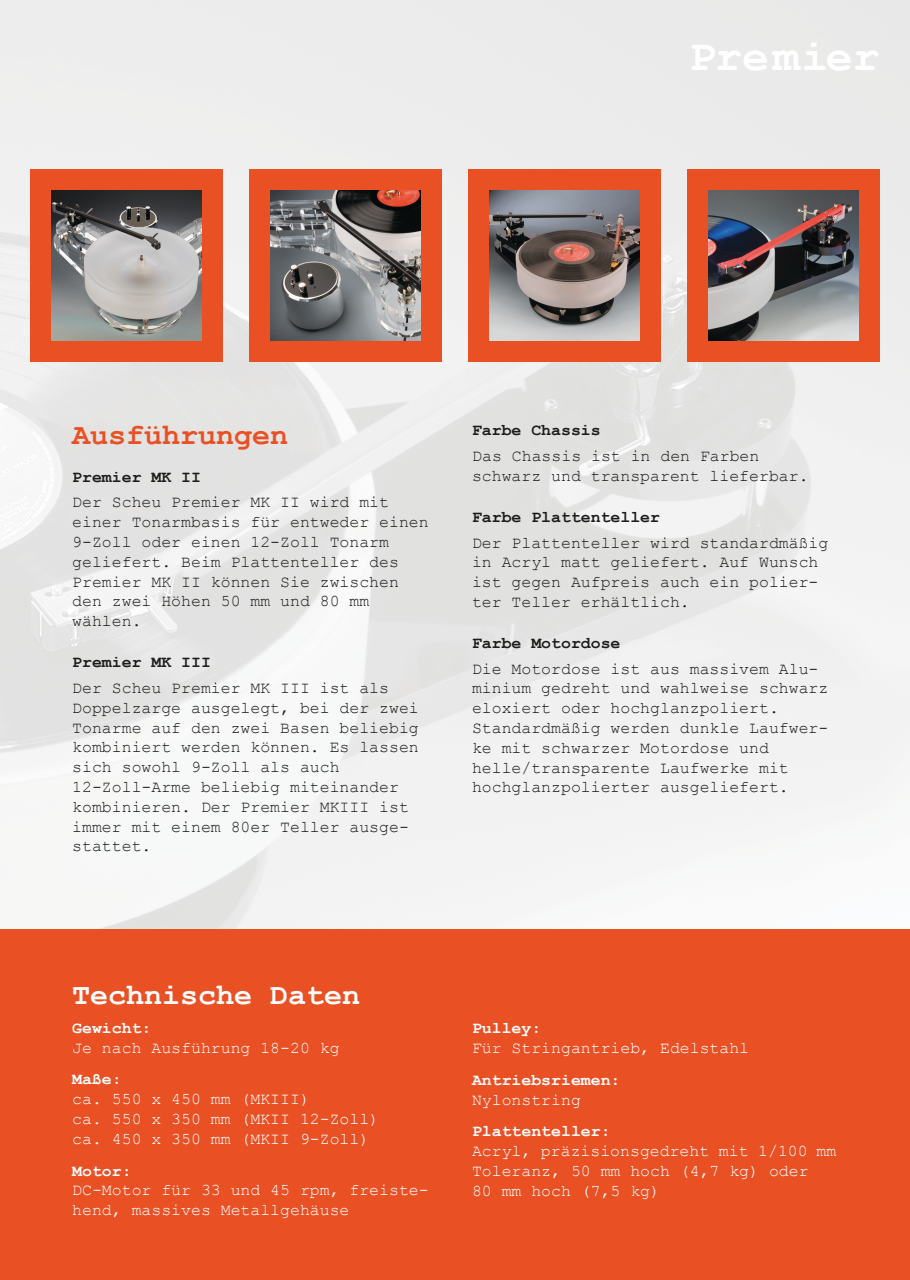
<style>
.page{position:relative;width:910px;height:1280px;background:#fff}
.page>*{position:absolute;margin:0;border:0;box-sizing:border-box;transform-origin:0 0}
.t1{font:700 45px "Courier New";color:#fff}
.t2{font:700 30px "Courier New";color:#fff}
.t3{font:700 30px "Courier New";color:#e95125}
.t4{font:16.5px/19.8px "Courier New";color:#1c1c1b}
.t5{font:16.5px/19.8px "Courier New";color:#fff}
.t6{font:700 16.5px "Courier New";color:#1c1c1b}
.t7{font:700 16.5px "Courier New";color:#fff}
</style>
<div class="page">
<div style="left:0;top:929px;width:910px;height:351px;background:#e95125"></div>
<div style="left:30px;top:169px;width:193px;height:193px;background:#e95125"></div>
<div style="left:249px;top:169px;width:193px;height:193px;background:#e95125"></div>
<div style="left:468px;top:169px;width:193px;height:193px;background:#e95125"></div>
<div style="left:687px;top:169px;width:193px;height:193px;background:#e95125"></div>
<img style="left:270px;top:191px;width:150px;height:150px">
<img style="left:490px;top:191px;width:150px;height:150px">
<img style="left:51px;top:191px;width:150px;height:150px">
<img style="left:709px;top:191px;width:150px;height:150px">
<h1 class="t1" style="left:689px;top:28px;width:192px">Premier</h1>
<h2 class="t3" style="left:72px;top:416px;width:217px">Ausführungen</h2>
<p class="t6" style="left:72px;top:466px;width:130px">Premier MK II</p>
<p class="t4" style="left:72px;top:492px;width:358px">Der Scheu Premier MK II wird mit einer Tonarmbasis für entweder einen<br>9-Zoll oder einen 12-Zoll Tonarm geliefert. Beim Plattenteller des<br>Premier MK II können Sie zwischen den zwei Höhen 50 mm und 80 mm wählen.</p>
<p class="t6" style="left:72px;top:652px;width:140px">Premier MK III</p>
<p class="t4" style="left:72px;top:677px;width:348px">Der Scheu Premier MK III ist als<br>Doppelzarge ausgelegt, bei der zwei<br>Tonarme auf den zwei Basen beliebig kombiniert werden können. Es lassen sich sowohl 9-Zoll als auch<br>12-Zoll-Arme beliebig miteinander kombinieren. Der Premier MKIII ist immer mit einem 80er Teller ausge&shy;stattet.</p>
<p class="t6" style="left:472px;top:420px;width:130px">Farbe Chassis</p>
<p class="t4" style="left:472px;top:445px;width:338px">Das Chassis ist in den Farben schwarz und transparent lieferbar.</p>
<p class="t6" style="left:472px;top:506px;width:190px">Farbe Plattenteller</p>
<p class="t4" style="left:472px;top:532px;width:358px">Der Plattenteller wird standardmäßig in Acryl matt geliefert. Auf Wunsch ist gegen Aufpreis auch ein polier&shy;ter Teller erhältlich.</p>
<p class="t6" style="left:472px;top:632px;width:150px">Farbe Motordose</p>
<p class="t4" style="left:472px;top:658px;width:358px">Die Motordose ist aus massivem Alu&shy;minium gedreht und wahlweise schwarz eloxiert oder hochglanzpoliert.<br>Standardmäßig werden dunkle Laufwer&shy;ke mit schwarzer Motordose und helle/transparente Laufwerke mit hochglanzpolierter ausgeliefert.</p>
<h2 class="t2" style="left:72px;top:976px;width:289px">Technische Daten</h2>
<p class="t7" style="left:72px;top:1017px;width:81px">Gewicht:</p>
<p class="t5" style="left:72px;top:1037px;width:269px">Je nach Ausführung 18-20 kg</p>
<p class="t7" style="left:72px;top:1069px;width:51px">Maße:</p>
<p class="t5" style="left:72px;top:1088px;width:308px">ca. 550 x 450 mm (MKIII)<br>ca. 550 x 350 mm (MKII 12-Zoll) ca. 450 x 350 mm (MKII 9-Zoll)</p>
<p class="t7" style="left:72px;top:1160px;width:61px">Motor:</p>
<p class="t5" style="left:72px;top:1180px;width:358px">DC-Motor für 33 und 45 rpm, freiste&shy;hend, massives Metallgehäuse</p>
<p class="t7" style="left:472px;top:1018px;width:71px">Pulley:</p>
<p class="t5" style="left:472px;top:1037px;width:279px">Für Stringantrieb, Edelstahl</p>
<p class="t7" style="left:472px;top:1069px;width:150px">Antriebsriemen:</p>
<p class="t5" style="left:472px;top:1089px;width:110px">Nylonstring</p>
<p class="t7" style="left:472px;top:1121px;width:140px">Plattenteller:</p>
<p class="t5" style="left:472px;top:1140px;width:366px">Acryl, präzisionsgedreht mit 1/100 mm<br>Toleranz, 50 mm hoch (4,7 kg) oder<br>80 mm hoch (7,5 kg)</p>
</div>
